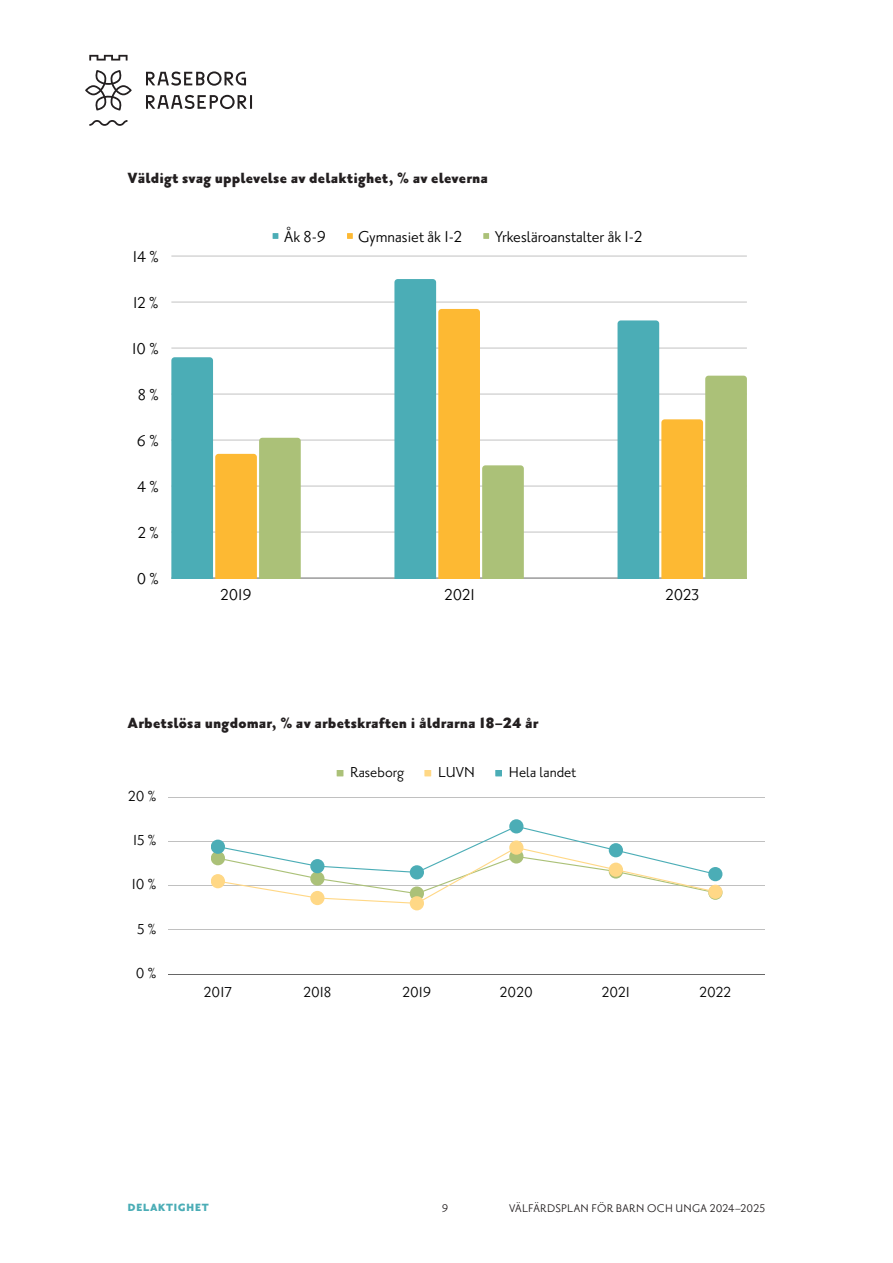
<style>
.page{position:relative;width:893px;height:1263px;background:#fff}
.page>*{position:absolute;margin:0;border:0;box-sizing:border-box;transform-origin:0 0}
.t1{font:19.05px "Priori Sans OT";color:#000}
.T_Rubrik{font:900 18px "Priori Sans OT";letter-spacing:.01em;color:#231f20}
.t2{font:17.55px "Priori Sans OT";color:#000}
.t3{font:13.5px "Priori Sans OT";letter-spacing:.02em;color:#231f20}
.Styckesubrik{font:900 12.75px "Priori Sans OT";letter-spacing:.03em;color:#4badb6}
</style>
<div class="page">
<svg style="left:85px;top:55px;width:167px;height:71px"></svg>
<svg style="left:273px;top:233px;width:5px;height:6px"></svg>
<svg style="left:347px;top:233px;width:6px;height:6px"></svg>
<svg style="left:483px;top:233px;width:6px;height:6px"></svg>
<hr style="left:171px;top:532px;width:576px;height:1px;background:#000">
<hr style="left:171px;top:486px;width:576px;height:1px;background:#000">
<hr style="left:171px;top:440px;width:576px;height:1px;background:#000">
<hr style="left:171px;top:394px;width:576px;height:1px;background:#000">
<hr style="left:171px;top:348px;width:576px;height:1px;background:#000">
<hr style="left:171px;top:302px;width:576px;height:1px;background:#000">
<hr style="left:171px;top:256px;width:576px;height:1px;background:#000">
<hr style="left:171px;top:578px;width:576px;height:1px;background:#000">
<svg style="left:171px;top:357px;width:130px;height:221px"></svg>
<svg style="left:394px;top:279px;width:130px;height:299px"></svg>
<svg style="left:617px;top:320px;width:130px;height:258px"></svg>
<svg style="left:337px;top:770px;width:6px;height:6px"></svg>
<svg style="left:424px;top:770px;width:7px;height:6px"></svg>
<svg style="left:495px;top:770px;width:7px;height:6px"></svg>
<hr style="left:168px;top:797px;width:597px;height:1px;background:#000">
<hr style="left:168px;top:841px;width:597px;height:1px;background:#000">
<hr style="left:168px;top:885px;width:597px;height:1px;background:#000">
<hr style="left:168px;top:929px;width:597px;height:1px;background:#000">
<hr style="left:168px;top:974px;width:597px;height:1px;background:#000">
<svg style="left:211px;top:819px;width:511px;height:91px"></svg>
<p class="T_Rubrik" style="left:128px;top:169px;width:362px">Väldigt svag upplevelse av delaktighet, % av eleverna</p>
<p class="t1" style="left:133px;top:246px;width:27px">14%</p>
<p class="t1" style="left:133px;top:292px;width:27px">12%</p>
<p class="t1" style="left:132px;top:338px;width:28px">10%</p>
<p class="t1" style="left:138px;top:384px;width:22px">8%</p>
<p class="t1" style="left:137px;top:430px;width:23px">6%</p>
<p class="t1" style="left:137px;top:476px;width:23px">4%</p>
<p class="t1" style="left:138px;top:522px;width:22px">2%</p>
<p class="t1" style="left:137px;top:568px;width:24px">0%</p>
<p class="t1" style="left:284px;top:226px;width:43px">Åk 8-9</p>
<p class="t1" style="left:358px;top:226px;width:106px">Gymnasiet åk 1-2</p>
<p class="t1" style="left:495px;top:226px;width:149px">Yrkesläroanstalter åk 1-2</p>
<p class="t1" style="left:220px;top:584px;width:33px">2019</p>
<p class="t1" style="left:444px;top:584px;width:32px">2021</p>
<p class="t1" style="left:665px;top:584px;width:35px">2023</p>
<p class="T_Rubrik" style="left:128px;top:713px;width:412px">Arbetslösa ungdomar, % av arbetskraften i åldrarna 18–24 år</p>
<p class="t2" style="left:128px;top:787px;width:30px">20%</p>
<p class="t2" style="left:133px;top:831px;width:25px">15%</p>
<p class="t2" style="left:132px;top:875px;width:26px">10%</p>
<p class="t2" style="left:137px;top:919px;width:21px">5%</p>
<p class="t2" style="left:136px;top:964px;width:22px">0%</p>
<p class="t2" style="left:350px;top:763px;width:55px">Raseborg</p>
<p class="t2" style="left:438px;top:763px;width:38px">LUVN</p>
<p class="t2" style="left:509px;top:763px;width:69px">Hela landet</p>
<p class="t2" style="left:204px;top:983px;width:29px">2017</p>
<p class="t2" style="left:303px;top:983px;width:29px">2018</p>
<p class="t2" style="left:402px;top:983px;width:30px">2019</p>
<p class="t2" style="left:500px;top:983px;width:34px">2020</p>
<p class="t2" style="left:602px;top:983px;width:30px">2021</p>
<p class="t2" style="left:699px;top:983px;width:33px">2022</p>
<p class="Styckesubrik" style="left:128px;top:1201px;width:83px">DELAKTIGHET</p>
<p class="t3" style="left:442px;top:1201px;width:8px">9</p>
<p class="t3" style="left:509px;top:1201px;width:258px">VÄLFÄRDSPLAN FÖR BARN OCH UNGA 2024–2025</p>
</div>
